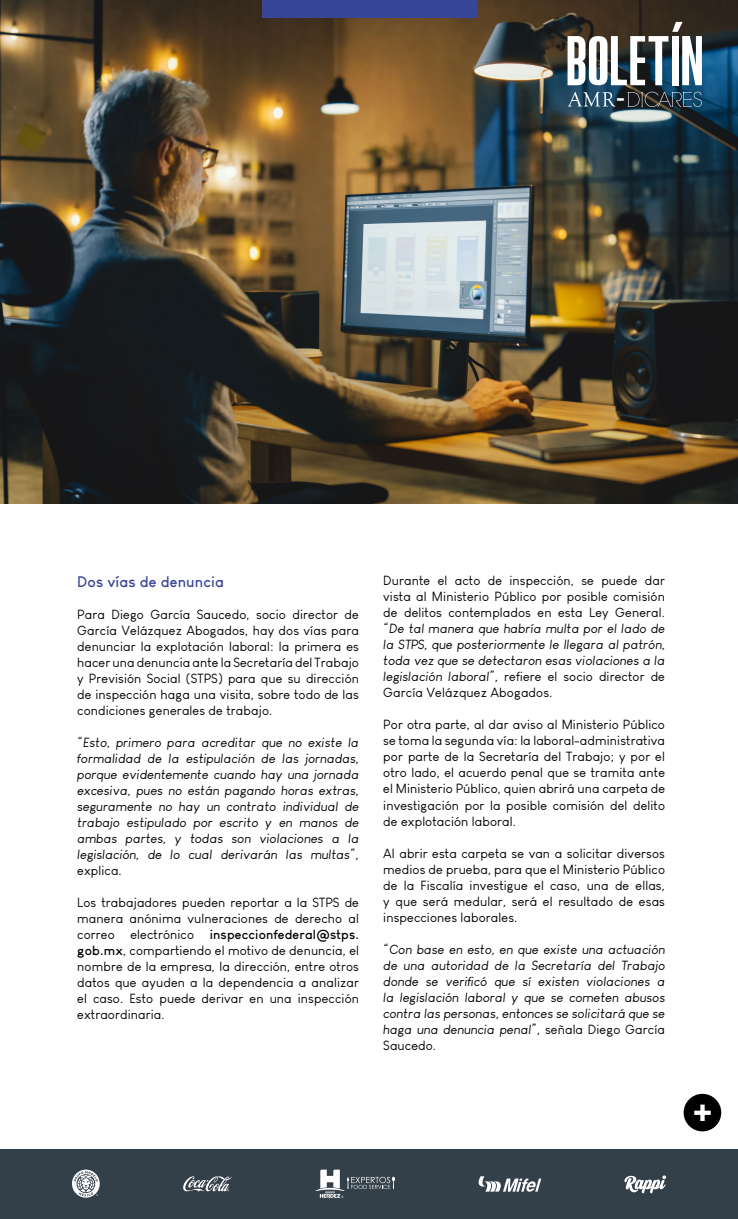
<style>
.page{position:relative;width:738px;height:1219px;background:#fff}
.page>*{position:absolute;margin:0;border:0;box-sizing:border-box;transform-origin:0 0}
.t1{font:55px "Pirrata";color:#fff}
.t2{font:30px "Tobago Poster";color:#fff}
.t3{font:23.1px "Pirrata";color:#fff}
.t4{font:700 15px "Louis George Cafe";letter-spacing:.01em;color:#374697}
.t5{font:13px/16px "Louis George Cafe";letter-spacing:.01em;color:#000;text-align:justify}
.t6{font:italic 13px/16px "Louis George Cafe";letter-spacing:.01em;color:#000;text-align:justify}
.s1{font-weight:700}
.s2{font-style:normal}
</style>
<div class="page">
<img style="left:0;top:0;width:737px;height:503px">
<div style="left:0;top:1149px;width:737px;height:70px;background:#33404a"></div>
<div style="left:261px;top:0;width:215px;height:17px;background:#374697"></div>
<svg style="left:72px;top:1170px;width:28px;height:28px"></svg>
<svg style="left:624px;top:1175px;width:41px;height:18px"></svg>
<svg style="left:315px;top:1170px;width:80px;height:28px"></svg>
<svg style="left:183px;top:1176px;width:49px;height:16px"></svg>
<svg style="left:478px;top:1176px;width:63px;height:16px"></svg>
<div style="left:683px;top:1094px;width:37px;height:37px;background:#000;border-radius:50%"></div>
<svg style="left:567px;top:92px;width:48px;height:15px"></svg>
<svg style="left:627px;top:92px;width:74px;height:15px"></svg>
<svg style="left:671px;top:22px;width:11px;height:10px"></svg>
<h1 class="t1" style="left:565px;top:32px;width:139px">BOLETIN</h1>
<h3 class="t3" style="left:616px;top:86px;width:10px">-</h3>
<p class="t4" style="left:77px;top:572px;width:148px">Dos vías de denuncia</p>
<p class="t5" style="left:77px;top:607px;width:283px">Para Diego García Saucedo, socio director de García Velázquez Abogados, hay dos vías para denunciar la explotación laboral: la primera es hacer una denuncia ante la Secretaría del Trabajo y Previsión Social (STPS) para que su dirección de inspección haga una visita, sobre todo de las condiciones generales de trabajo.</p>
<p class="t6" style="left:77px;top:735px;width:283px">“Esto, primero para acreditar que no existe la formalidad de la estipulación de las jornadas, porque evidentemente cuando hay una jornada excesiva, pues no están pagando horas extras, seguramente no hay un contrato individual de trabajo estipulado por escrito y en manos de ambas partes, y todas son violaciones a la legislación, de lo cual derivarán las multas”,</p>
<p class="t5" style="left:77px;top:863px;width:46px">explica.</p>
<p class="t5" style="left:77px;top:895px;width:283px">Los trabajadores pueden reportar a la STPS de manera anónima vulneraciones de derecho al correo electrónico <span class="s1">inspeccionfederal@stps. gob.mx</span>, compartiendo el motivo de denuncia, el nombre de la empresa, la dirección, entre otros datos que ayuden a la dependencia a analizar el caso. Esto puede derivar en una inspección extraordinaria.</p>
<p class="t5" style="left:383px;top:573px;width:283px">Durante el acto de inspección, se puede dar vista al Ministerio Público por posible comisión de delitos contemplados en esta Ley General.</p>
<p class="t6" style="left:383px;top:621px;width:283px">“De tal manera que habría multa por el lado de la STPS, que posteriormente le llegara al patrón, toda vez que se detectaron esas violaciones a la legislación laboral”, <span class="s2">refiere el socio director de García Velázquez Abogados.</span></p>
<p class="t5" style="left:383px;top:717px;width:283px">Por otra parte, al dar aviso al Ministerio Público se toma la segunda vía: la laboral-administrativa por parte de la Secretaría del Trabajo; y por el otro lado, el acuerdo penal que se tramita ante el Ministerio Público, quien abrirá una carpeta de investigación por la posible comisión del delito de explotación laboral.</p>
<p class="t5" style="left:383px;top:845px;width:283px">Al abrir esta carpeta se van a solicitar diversos medios de prueba, para que el Ministerio Público de la Fiscalía investigue el caso, una de ellas, y que será medular, será el resultado de esas inspecciones laborales.</p>
<p class="t6" style="left:383px;top:941px;width:283px">“Con base en esto, en que existe una actuación de una autoridad de la Secretaría del Trabajo donde se verificó que sí existen violaciones a la legislación laboral y que se cometen abusos contra las personas, entonces se solicitará que se haga una denuncia penal”, <span class="s2">señala Diego García Saucedo.</span></p>
<h2 class="t2" style="left:691px;top:1092px;width:21px">+</h2>
</div>
